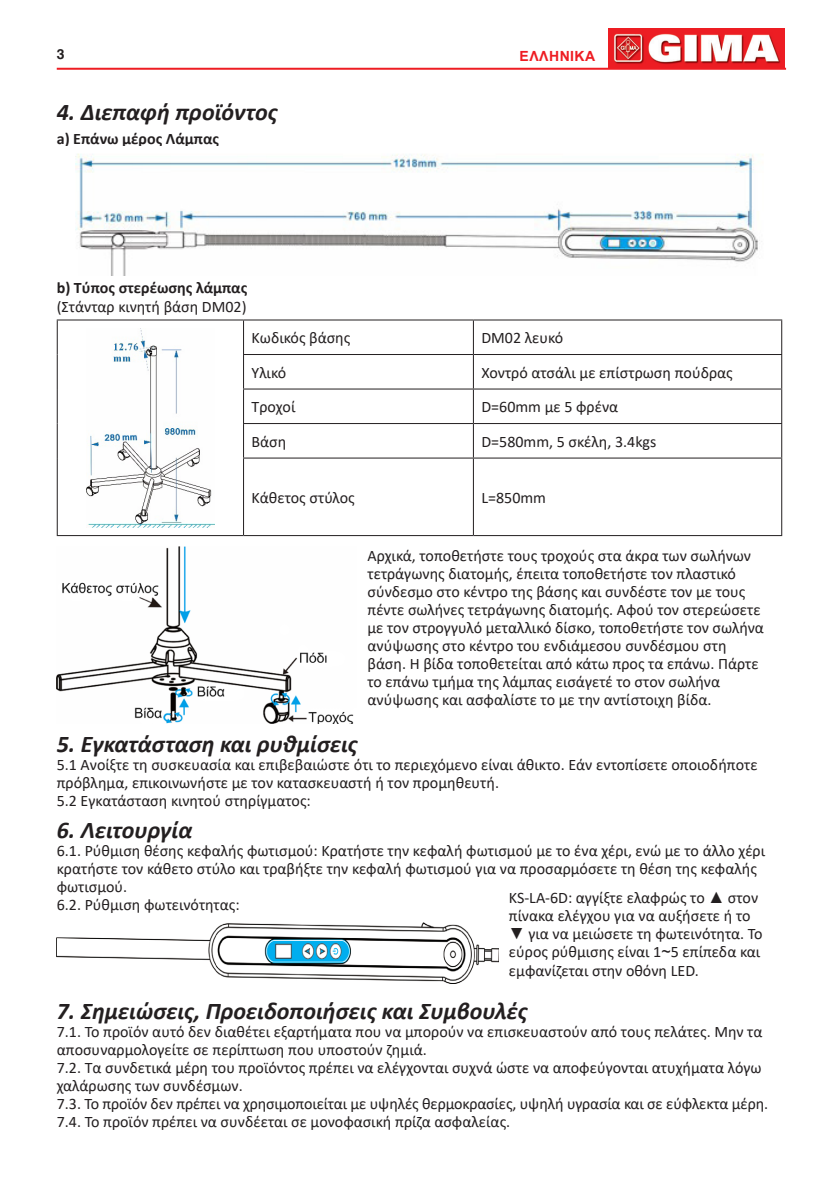
<style>
.page{position:relative;width:840px;height:1191px;background:#fff}
.page>*{position:absolute;margin:0;border:0;box-sizing:border-box;transform-origin:0 0}
.CAPITOLO{font:italic 700 24px "Calibri";color:#231f20}
.Testo_8_pt{font:16px/18px "Calibri";color:#231f20}
.Testo_8_pt_bold{font:700 16px "Calibri";color:#231f20}
.LINGUE_rosso{font:700 14px "Arial";letter-spacing:.035em;color:#ee1d23}
.t1{font:700 14px "Helvetica LT Std";color:#231f20}
.s1{font-family:"Times New Roman"}
.s2{font-family:"Arial"}
</style>
<div class="page">
<hr style="left:57px;top:68px;width:728px;height:2px;background:#ee1d23">
<img style="left:608px;top:28px;width:176px;height:40px">
<img style="left:75px;top:153px;width:688px;height:122px">
<hr style="left:57px;top:319px;width:186px;height:1px;background:#231f20">
<hr style="left:57px;top:320px;width:1px;height:34px;background:#231f20">
<hr style="left:57px;top:354px;width:1px;height:35px;background:#231f20">
<hr style="left:57px;top:389px;width:1px;height:34px;background:#231f20">
<hr style="left:57px;top:423px;width:1px;height:35px;background:#231f20">
<hr style="left:57px;top:458px;width:1px;height:77px;background:#231f20">
<hr style="left:57px;top:535px;width:186px;height:1px;background:#231f20">
<hr style="left:243px;top:319px;width:230px;height:1px;background:#231f20">
<hr style="left:243px;top:320px;width:1px;height:34px;background:#231f20">
<hr style="left:473px;top:319px;width:308px;height:1px;background:#231f20">
<hr style="left:472px;top:320px;width:1px;height:34px;background:#231f20">
<hr style="left:780px;top:320px;width:1px;height:34px;background:#231f20">
<hr style="left:243px;top:354px;width:230px;height:1px;background:#231f20">
<hr style="left:243px;top:355px;width:1px;height:33px;background:#231f20">
<hr style="left:473px;top:354px;width:308px;height:1px;background:#231f20">
<hr style="left:472px;top:355px;width:1px;height:33px;background:#231f20">
<hr style="left:780px;top:355px;width:1px;height:33px;background:#231f20">
<hr style="left:243px;top:388px;width:230px;height:1px;background:#231f20">
<hr style="left:243px;top:389px;width:1px;height:34px;background:#231f20">
<hr style="left:473px;top:388px;width:308px;height:1px;background:#231f20">
<hr style="left:472px;top:389px;width:1px;height:34px;background:#231f20">
<hr style="left:780px;top:389px;width:1px;height:34px;background:#231f20">
<hr style="left:243px;top:423px;width:230px;height:1px;background:#231f20">
<hr style="left:243px;top:424px;width:1px;height:33px;background:#231f20">
<hr style="left:473px;top:423px;width:308px;height:1px;background:#231f20">
<hr style="left:472px;top:424px;width:1px;height:33px;background:#231f20">
<hr style="left:780px;top:424px;width:1px;height:33px;background:#231f20">
<hr style="left:243px;top:457px;width:230px;height:1px;background:#231f20">
<hr style="left:243px;top:458px;width:1px;height:77px;background:#231f20">
<hr style="left:473px;top:457px;width:308px;height:1px;background:#231f20">
<hr style="left:472px;top:458px;width:1px;height:77px;background:#231f20">
<hr style="left:780px;top:458px;width:1px;height:77px;background:#231f20">
<hr style="left:243px;top:535px;width:230px;height:1px;background:#231f20">
<hr style="left:473px;top:535px;width:308px;height:1px;background:#231f20">
<img style="left:87px;top:328px;width:127px;height:199px">
<img style="left:57px;top:546px;width:297px;height:177px">
<img style="left:57px;top:922px;width:441px;height:61px">
<p class="t1" style="left:57px;top:46px;width:9px">3</p>
<p class="CAPITOLO" style="left:57px;top:95px;width:222px">4. Διεπαφή προϊόντος</p>
<p class="Testo_8_pt_bold" style="left:57px;top:127px;width:164px">a) Επάνω μέρος Λάμπας</p>
<p class="Testo_8_pt_bold" style="left:57px;top:277px;width:192px">b) Τύπος στερέωσης λάμπας</p>
<p class="Testo_8_pt" style="left:57px;top:297px;width:191px">(Στάνταρ κινητή βάση DM02)</p>
<p class="LINGUE_rosso" style="left:519px;top:46px;width:77px">ΕΛΛΗΝΙΚΆ</p>
<p class="Testo_8_pt" style="left:251px;top:328px;width:100px">Κωδικός βάσης</p>
<p class="Testo_8_pt" style="left:481px;top:328px;width:83px">DM02 λευκό</p>
<p class="Testo_8_pt" style="left:251px;top:363px;width:36px">Υλικό</p>
<p class="Testo_8_pt" style="left:481px;top:363px;width:253px">Χοντρό ατσάλι με επίστρωση πούδρας</p>
<p class="Testo_8_pt" style="left:251px;top:397px;width:45px">Τροχοί</p>
<p class="Testo_8_pt" style="left:481px;top:397px;width:138px">D=60mm με 5 φρένα</p>
<p class="Testo_8_pt" style="left:251px;top:432px;width:36px">Βάση</p>
<p class="Testo_8_pt" style="left:481px;top:432px;width:176px">D=580mm, 5 σκέλη, 3.4kgs</p>
<p class="Testo_8_pt" style="left:251px;top:488px;width:105px">Κάθετος στύλος</p>
<p class="Testo_8_pt" style="left:481px;top:488px;width:66px">L=850mm</p>
<p class="Testo_8_pt" style="left:367px;top:546px;width:398px">Αρχικά, τοποθετήστε τους τροχούς στα άκρα των σωλήνων τετράγωνης διατομής, έπειτα τοποθετήστε τον πλαστικό σύνδεσμο στο κέντρο της βάσης και συνδέστε τον με τους πέντε σωλήνες τετράγωνης διατομής. Αφού τον στερεώσετε με τον στρογγυλό μεταλλικό δίσκο, τοποθετήστε τον σωλήνα ανύψωσης στο κέντρο του ενδιάμεσου συνδέσμου στη βάση. Η βίδα τοποθετείται από κάτω προς τα επάνω. Πάρτε το επάνω τμήμα της λάμπας εισάγετέ το στον σωλήνα ανύψωσης και ασφαλίστε το με την αντίστοιχη βίδα.</p>
<p class="CAPITOLO" style="left:57px;top:727px;width:302px">5. Εγκατάσταση και ρυθμίσεις</p>
<p class="Testo_8_pt" style="left:57px;top:755px;width:702px">5.1 Ανοίξτε τη συσκευασία και επιβεβαιώστε ότι το περιεχόμενο είναι άθικτο. Εάν εντοπίσετε οποιοδήποτε πρόβλημα, επικοινωνήστε με τον κατασκευαστή ή τον προμηθευτή.</p>
<p class="Testo_8_pt" style="left:57px;top:791px;width:255px">5.2 Εγκατάσταση κινητού στηρίγματος:</p>
<p class="CAPITOLO" style="left:57px;top:812px;width:137px">6. Λειτουργία</p>
<p class="Testo_8_pt" style="left:57px;top:841px;width:709px">6.1. Ρύθμιση θέσης κεφαλής φωτισμού: Κρατήστε την κεφαλή φωτισμού με το ένα χέρι, ενώ με το άλλο χέρι κρατήστε τον κάθετο στύλο και τραβήξτε την κεφαλή φωτισμού για να προσαρμόσετε τη θέση της κεφαλής φωτισμού.</p>
<p class="Testo_8_pt" style="left:57px;top:895px;width:184px">6.2. Ρύθμιση φωτεινότητας:</p>
<p class="Testo_8_pt" style="left:508px;top:888px;width:251px">KS-LA-6D: αγγίξτε ελαφρώς το <span class="s1">▲</span> στον πίνακα ελέγχου για να αυξήσετε ή το</p>
<p class="Testo_8_pt" style="left:508px;top:924px;width:255px"><span class="s1">▼</span> για να μειώσετε τη φωτεινότητα. Το εύρος ρύθμισης είναι 1<span class="s2">~</span>5 επίπεδα και εμφανίζεται στην οθόνη LED.</p>
<p class="CAPITOLO" style="left:57px;top:994px;width:472px">7. Σημειώσεις, Προειδοποιήσεις και Συμβουλές</p>
<p class="Testo_8_pt" style="left:57px;top:1022px;width:706px">7.1. Το προϊόν αυτό δεν διαθέτει εξαρτήματα που να μπορούν να επισκευαστούν από τους πελάτες. Μην τα αποσυναρμολογείτε σε περίπτωση που υποστούν ζημιά.</p>
<p class="Testo_8_pt" style="left:57px;top:1058px;width:706px">7.2. Τα συνδετικά μέρη του προϊόντος πρέπει να ελέγχονται συχνά ώστε να αποφεύγονται ατυχήματα λόγω χαλάρωσης των συνδέσμων.</p>
<p class="Testo_8_pt" style="left:57px;top:1094px;width:712px">7.3. Το προϊόν δεν πρέπει να χρησιμοποιείται με υψηλές θερμοκρασίες, υψηλή υγρασία και σε εύφλεκτα μέρη.</p>
<p class="Testo_8_pt" style="left:57px;top:1112px;width:455px">7.4. Το προϊόν πρέπει να συνδέεται σε μονοφασική πρίζα ασφαλείας.</p>
</div>
